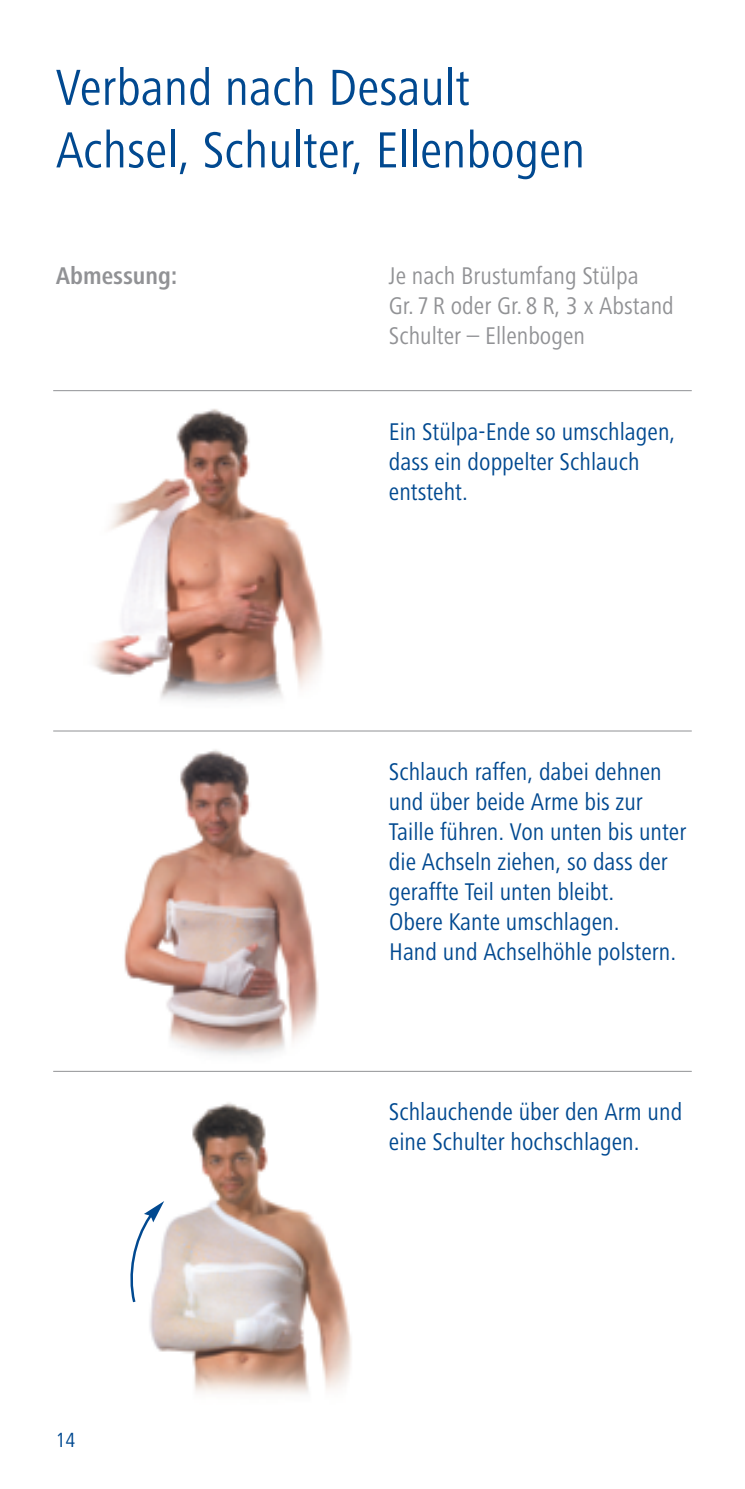
<style>
.page{position:relative;width:745px;height:1489px;background:#fff}
.page>*{position:absolute;margin:0;border:0;box-sizing:border-box;transform-origin:0 0}
.t1{font:52.5px/62.5px "Hartmann";color:#014990}
.t2{font:25px/30px "Hartmann";color:#014990}
.t3{font:25px/30px "Hartmann";color:#919295}
.t4{font:700 25px "Hartmann";color:#919295}
.t5{font:21.25px "Hartmann";color:#014990}
</style>
<div class="page">
<img style="left:82px;top:1071px;width:300px;height:323px">
<img style="left:77px;top:731px;width:291px;height:324px">
<img style="left:84px;top:391px;width:290px;height:310px">
<svg style="left:127px;top:1200px;width:37px;height:104px"></svg>
<hr style="left:53px;top:390px;width:638px;height:1px;background:#919295">
<hr style="left:53px;top:730px;width:638px;height:1px;background:#919295">
<hr style="left:53px;top:1070px;width:638px;height:1px;background:#919295">
<h1 class="t1" style="left:56px;top:61px;width:530px">Verband nach Desault<br>Achsel, Schulter, Ellenbogen</h1>
<p class="t4" style="left:56px;top:266px;width:123px">Abmessung:</p>
<p class="t3" style="left:388px;top:262px;width:286px">Je nach Brustumfang Stülpa<br>Gr. 7 R oder Gr. 8 R, 3 x Abstand<br>Schulter – Ellenbogen</p>
<p class="t2" style="left:388px;top:418px;width:288px">Ein Stülpa-Ende so umschlagen, dass ein doppelter Schlauch entsteht.</p>
<p class="t2" style="left:388px;top:758px;width:299px">Schlauch raffen, dabei dehnen und über beide Arme bis zur<br>Taille führen. Von unten bis unter die Achseln ziehen, so dass der geraffte Teil unten bleibt.<br>Obere Kante umschlagen.<br>Hand und Achselhöhle polstern.</p>
<p class="t5" style="left:56px;top:1431px;width:21px">14</p>
<p class="t2" style="left:388px;top:1099px;width:295px">Schlauchende über den Arm und eine Schulter hochschlagen.</p>
</div>
